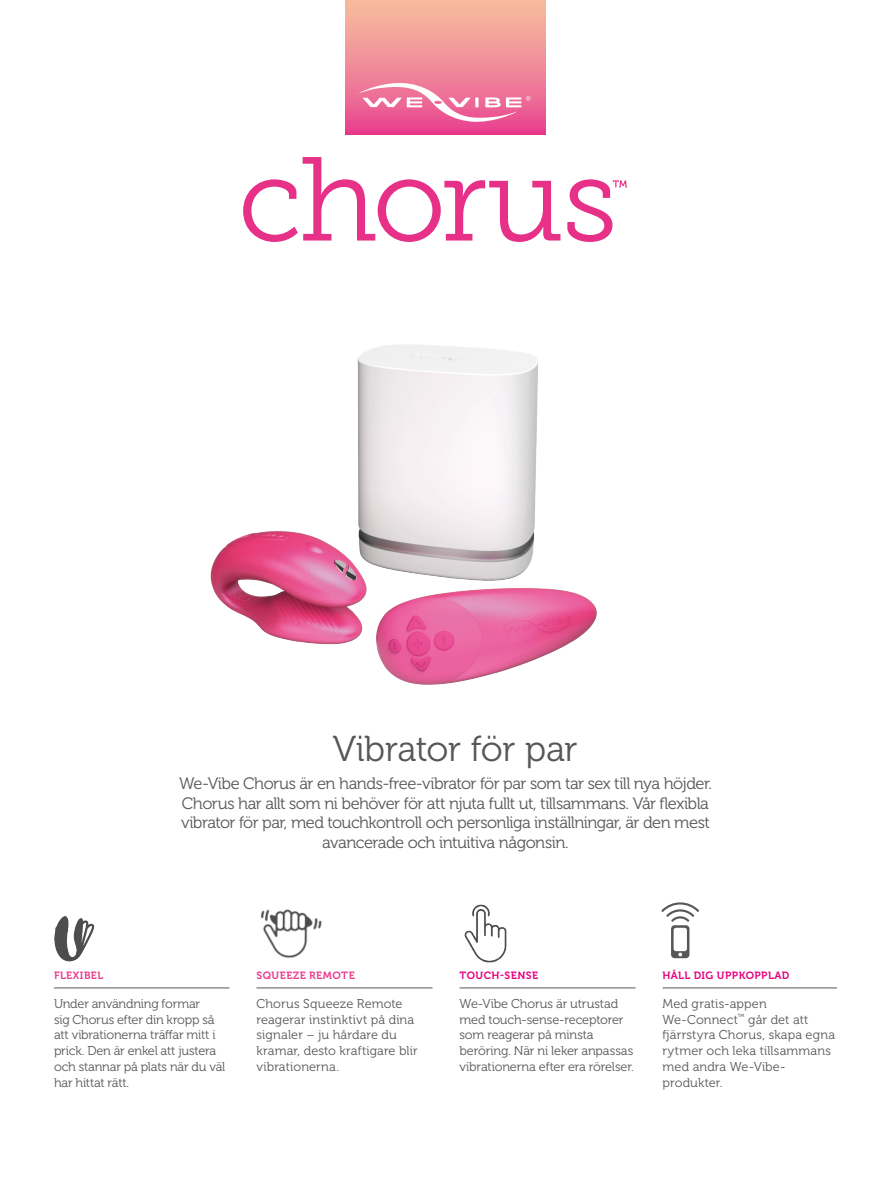
<style>
.page{position:relative;width:891px;height:1188px;background:#fff}
.page>*{position:absolute;margin:0;border:0;box-sizing:border-box;transform-origin:0 0}
.MAIN_HEAD_-_24{font:36px "Museo 300";letter-spacing:-.015em;color:#575756}
.INTRO_PARA_-_11_1{font:16.5px/19.5px "Museo 300";letter-spacing:-.035em;color:#575756;text-align:center}
.BODY_WHITE_-_8_5{font:12.75px/15.8px "Museo 300";letter-spacing:-.005em;color:#575756}
.SUB_CAPS_WHITE{font:10.5px "Museo 700";letter-spacing:.04em;color:#e6007e}
.SUB_CAPS_WHITE-2{font:10.5px "Museo 700";letter-spacing:.045em;color:#e93d8e}
</style>
<div class="page">
<hr style="left:460px;top:988px;width:176px;height:1px;background:#575756">
<hr style="left:54px;top:988px;width:176px;height:1px;background:#575756">
<hr style="left:256px;top:988px;width:177px;height:1px;background:#575756">
<hr style="left:663px;top:988px;width:174px;height:1px;background:#575756">
<img style="left:210px;top:344px;width:387px;height:341px">
<img style="left:346px;top:0;width:199px;height:134px">
<svg style="left:358px;top:83px;width:173px;height:39px"></svg>
<svg style="left:661px;top:902px;width:38px;height:56px"></svg>
<svg style="left:243px;top:157px;width:317px;height:85px"></svg>
<svg style="left:567px;top:179px;width:60px;height:63px"></svg>
<img style="left:261px;top:909px;width:61px;height:49px">
<img style="left:54px;top:916px;width:41px;height:46px">
<img style="left:464px;top:904px;width:43px;height:59px">
<p class="MAIN_HEAD_-_24" style="left:333px;top:729px;width:246px">Vibrator för par</p>
<p class="INTRO_PARA_-_11_1" style="left:179px;top:774px;width:534px">We-Vibe Chorus är en hands-free-vibrator för par som tar sex till nya höjder.<br>Chorus har allt som ni behöver för att njuta fullt ut, tillsammans. Vår flexibla vibrator för par, med touchkontroll och personliga inställningar, är den mest avancerade och intuitiva någonsin.</p>
<p class="SUB_CAPS_WHITE-2" style="left:54px;top:969px;width:51px">FLEXIBEL</p>
<p class="BODY_WHITE_-_8_5" style="left:54px;top:996px;width:173px">Under användning formar<br>sig Chorus efter din kropp så att vibrationerna träffar mitt i prick. Den är enkel att justera och stannar på plats när du väl har hittat rätt.</p>
<p class="SUB_CAPS_WHITE-2" style="left:256px;top:969px;width:100px">SQUEEZE REMOTE</p>
<p class="BODY_WHITE_-_8_5" style="left:256px;top:996px;width:163px">Chorus Squeeze Remote reagerar instinktivt på dina signaler – ju hårdare du kramar, desto kraftigare blir vibrationerna.</p>
<p class="SUB_CAPS_WHITE" style="left:460px;top:969px;width:80px">TOUCH-SENSE</p>
<p class="BODY_WHITE_-_8_5" style="left:460px;top:996px;width:176px">We-Vibe Chorus är utrustad med touch-sense-receptorer som reagerar på minsta beröring. När ni leker anpassas vibrationerna efter era rörelser.</p>
<p class="SUB_CAPS_WHITE" style="left:663px;top:969px;width:128px">HÅLL DIG UPPKOPPLAD</p>
<p class="BODY_WHITE_-_8_5" style="left:663px;top:996px;width:174px">Med gratis-appen<br>We-Connect<sup>™</sup> går det att fjärrstyra Chorus, skapa egna rytmer och leka tillsammans med andra We-Vibe&shy;produkter.</p>
</div>
